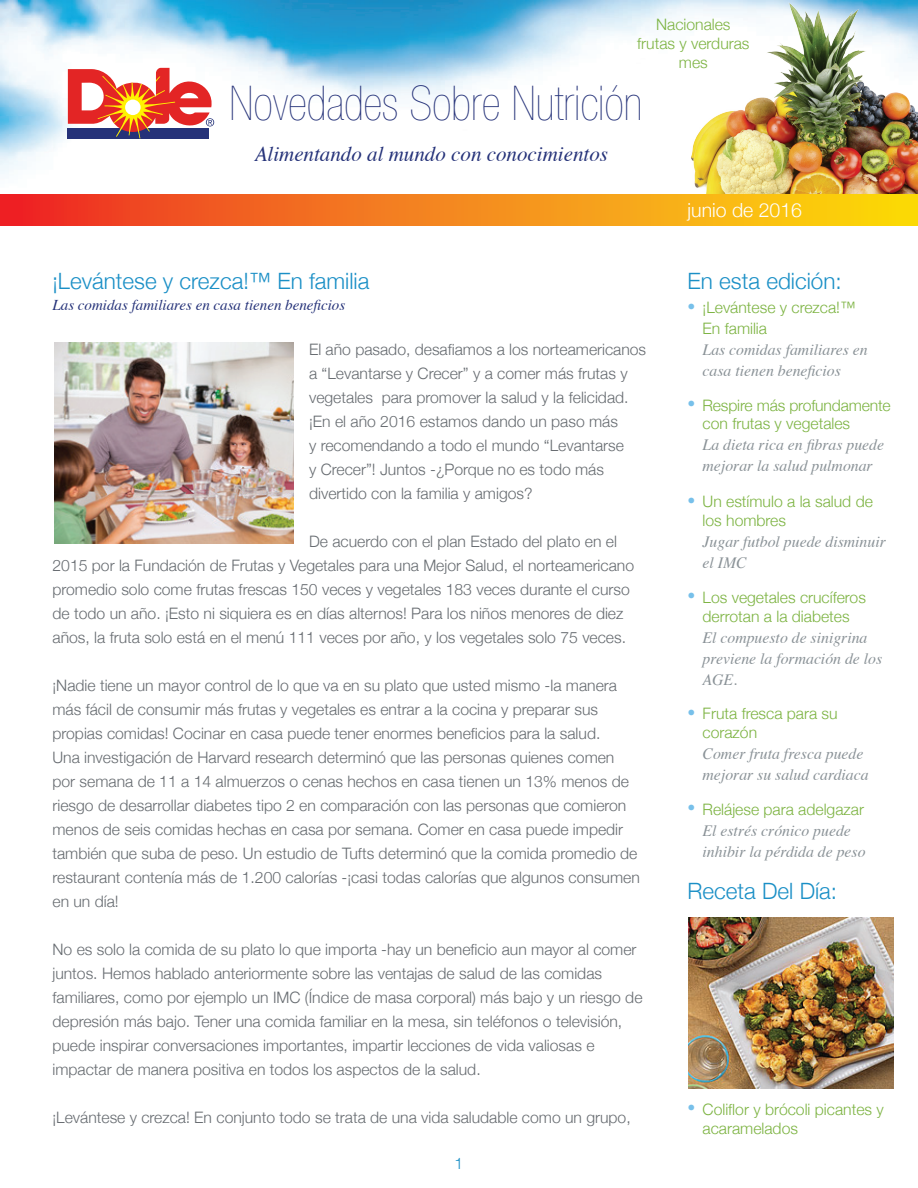
<style>
.page{position:relative;width:918px;height:1188px;background:#fff}
.page>*{position:absolute;margin:0;border:0;box-sizing:border-box;transform-origin:0 0}
.t1{font:900 condensed 48px "Helvetica Neue";color:#253279}
.t2{font:300 22.5px "Helvetica Neue";color:#1a8fc6}
.t3{font:italic 21px "Times";color:#253279}
.t4{font:300 19.5px "Helvetica Neue";color:#fff}
.t5{font:300 15.75px/24px "Helvetica Neue";color:#666b70}
.t6{font:300 15.75px/18.9px "Helvetica Neue";color:#7cb341}
.t7{font:italic 15.75px/21px "Times";color:#8a9297}
.t8{font:300 15.75px "Helvetica Neue";color:#1a8fc6}
.t9{font:italic 15px "Times";color:#253279}
.s1{color:#77c0ea}
</style>
<div class="page">
<img style="left:0;top:0;width:678px;height:174px">
<img style="left:678px;top:0;width:240px;height:194px">
<svg style="left:68px;top:68px;width:147px;height:70px"></svg>
<div style="left:125px;top:100px;width:16px;height:15px;background:#fff;border-radius:50%"></div>
<div style="left:178px;top:145px;width:430px;height:27px;background:#fff"></div>
<img style="left:54px;top:343px;width:239px;height:201px">
<img style="left:688px;top:917px;width:206px;height:172px">
<div style="left:0;top:194px;width:918px;height:32px;background:linear-gradient(to right,#ed2b29,#fce10e)"></div>
<p class="t6" style="left:637px;top:14px;width:114px;text-align:center">Nacionales frutas y verduras mes</p>
<h1 class="t1" style="left:230px;top:77px;width:415px">Novedades Sobre Nutrición</h1>
<h3 class="t3" style="left:255px;top:135px;width:355px">Alimentando al mundo con conocimientos</h3>
<h2 class="t2" style="left:52px;top:263px;width:318px">¡Levántese y crezca!™ En familia</h2>
<p class="t9" style="left:52px;top:292px;width:294px">Las comidas familiares en casa tienen beneficios</p>
<p class="t5" style="left:309px;top:336px;width:339px">El año pasado, desafiamos a los norteamericanos a “Levantarse y Crecer” y a comer más frutas y vegetales para promover la salud y la felicidad. ¡En el año 2016 estamos dando un paso más<br>y recomendando a todo el mundo “Levantarse<br>y Crecer”! Juntos -¿Porque no es todo más divertido con la familia y amigos?</p>
<p class="t5" style="left:52px;top:528px;width:583px;text-indent:257px">De acuerdo con el plan Estado del plato en el 2015 por la Fundación de Frutas y Vegetales para una Mejor Salud, el norteamericano promedio solo come frutas frescas 150 veces y vegetales 183 veces durante el curso de todo un año. ¡Esto ni siquiera es en días alternos! Para los niños menores de diez años, la fruta solo está en el menú 111 veces por año, y los vegetales solo 75 veces.</p>
<p class="t5" style="left:52px;top:672px;width:589px">¡Nadie tiene un mayor control de lo que va en su plato que usted mismo -la manera más fácil de consumir más frutas y vegetales es entrar a la cocina y preparar sus propias comidas! Cocinar en casa puede tener enormes beneficios para la salud.<br>Una investigación de Harvard research determinó que las personas quienes comen por semana de 11 a 14 almuerzos o cenas hechos en casa tienen un 13% menos de riesgo de desarrollar diabetes tipo 2 en comparación con las personas que comieron menos de seis comidas hechas en casa por semana. Comer en casa puede impedir también que suba de peso. Un estudio de Tufts determinó que la comida promedio de restaurant contenía más de 1.200 calorías -¡casi todas calorías que algunos consumen en un día!</p>
<p class="t5" style="left:52px;top:936px;width:592px">No es solo la comida de su plato lo que importa -hay un beneficio aun mayor al comer juntos. Hemos hablado anteriormente sobre las ventajas de salud de las comidas familiares, como por ejemplo un IMC (Índice de masa corporal) más bajo y un riesgo de depresión más bajo. Tener una comida familiar en la mesa, sin teléfonos o televisión, puede inspirar conversaciones importantes, impartir lecciones de vida valiosas e impactar de manera positiva en todos los aspectos de la salud.</p>
<p class="t5" style="left:52px;top:1104px;width:580px">¡Levántese y crezca! En conjunto todo se trata de una vida saludable como un grupo,</p>
<p class="t8" style="left:455px;top:1151px;width:10px">1</p>
<p class="t4" style="left:688px;top:194px;width:116px">junio de 2016</p>
<h2 class="t2" style="left:688px;top:263px;width:156px">En esta edición:</h2>
<p class="t6" style="left:703px;top:296px;width:155px;line-height:21px;text-indent:-15px"><span class="s1">•</span> ¡Levántese y crezca!™<br>En familia</p>
<p class="t7" style="left:703px;top:338px;width:167px">Las comidas familiares en casa tienen beneficios</p>
<p class="t6" style="left:703px;top:394px;width:190px;text-indent:-15px"><span class="s1">•</span> Respire más profundamente con frutas y vegetales</p>
<p class="t7" style="left:703px;top:434px;width:183px">La dieta rica en fibras puede mejorar la salud pulmonar</p>
<p class="t6" style="left:703px;top:491px;width:172px;text-indent:-15px"><span class="s1">•</span> Un estímulo a la salud de los hombres</p>
<p class="t7" style="left:703px;top:531px;width:185px">Jugar futbol puede disminuir el IMC</p>
<p class="t6" style="left:688px;top:587px;width:180px;text-align:center"><span class="s1">•</span> Los vegetales crucíferos derrotan a la diabetes</p>
<p class="t7" style="left:703px;top:626px;width:181px">El compuesto de sinigrina previene la formación de los<br>AGE.</p>
<p class="t6" style="left:703px;top:703px;width:137px;text-indent:-15px"><span class="s1">•</span> Fruta fresca para su corazón</p>
<p class="t7" style="left:703px;top:742px;width:168px">Comer fruta fresca puede mejorar su salud cardiaca</p>
<p class="t6" style="left:688px;top:798px;width:178px"><span class="s1">•</span> Relájese para adelgazar</p>
<p class="t7" style="left:703px;top:819px;width:165px">El estrés crónico puede inhibir la pérdida de peso</p>
<h2 class="t2" style="left:688px;top:872px;width:151px">Receta Del Día:</h2>
<p class="t6" style="left:703px;top:1098px;width:183px;text-indent:-15px"><span class="s1">•</span> Coliflor y brócoli picantes y acaramelados</p>
</div>
